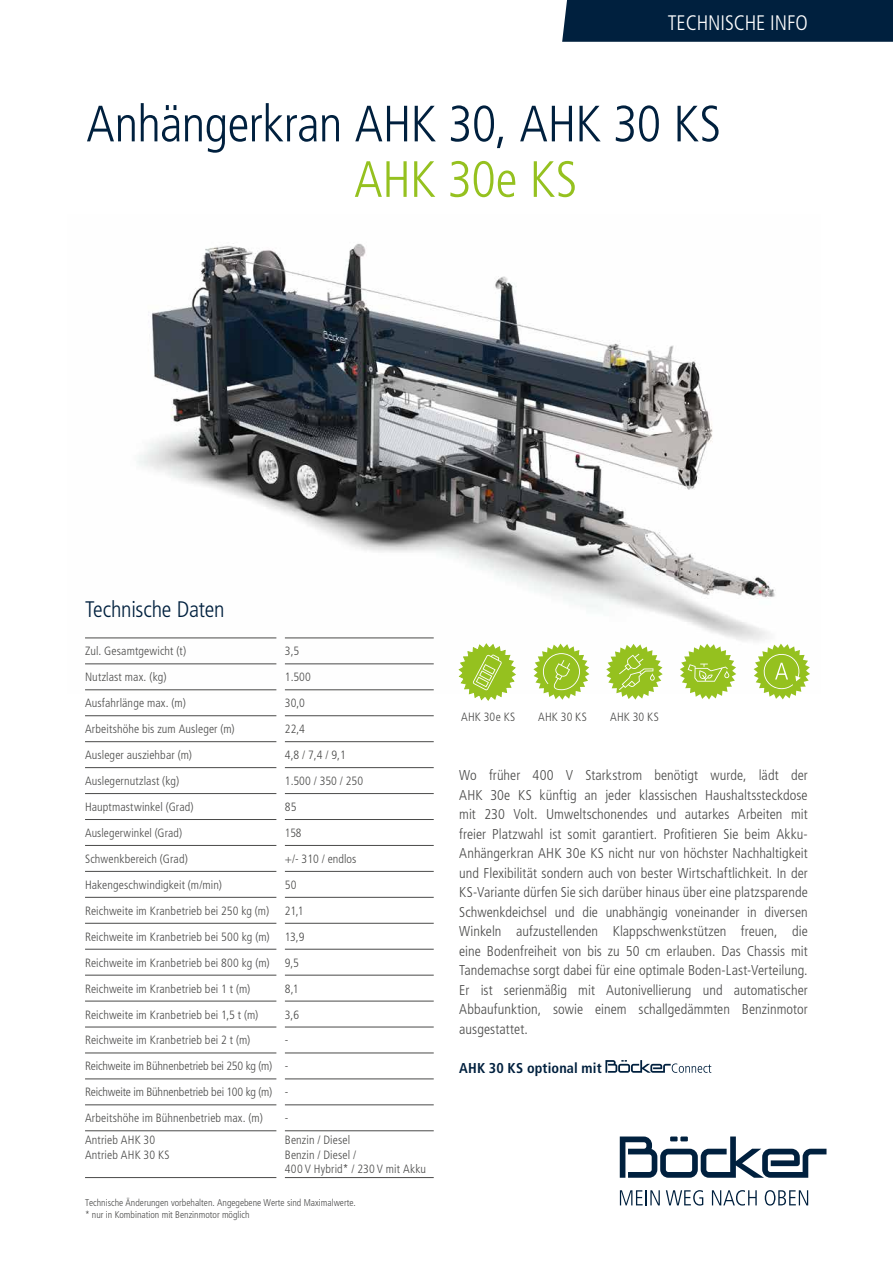
<style>
.page{position:relative;width:893px;height:1263px;background:#fff}
.page>*{position:absolute;margin:0;border:0;box-sizing:border-box;transform-origin:0 0}
.t1{font:300 condensed 51px "Frutiger LT Pro";letter-spacing:-.015em;color:#00203e}
.t2{font:300 condensed 51px "Frutiger LT Pro";letter-spacing:-.005em;color:#95c11f}
.t3{font:300 condensed 22.5px "Frutiger LT Pro";letter-spacing:-.01em;color:#00203e}
.t4{font:300 condensed 21px "Frutiger LT Pro";letter-spacing:-.005em;color:#fff}
.t5{font:300 condensed 14.25px/19.5px "Frutiger LT Pro";letter-spacing:.005em;color:#4a4a49;text-align:justify}
.t6{font:700 condensed 14.25px "Frutiger LT Pro";letter-spacing:.01em;color:#00203e}
.t7{font:300 condensed 12px/26px "Frutiger LT Pro";letter-spacing:.01em;color:#4a4a49}
.t8{font:300 condensed 9.75px/12px "Frutiger LT Pro";color:#4a4a49}
</style>
<div class="page">
<img style="left:85px;top:243px;width:696px;height:448px">
<svg style="left:620px;top:1136px;width:206px;height:42px"></svg>
<svg style="left:620px;top:1190px;width:40px;height:15px"></svg>
<svg style="left:666px;top:1190px;width:37px;height:15px"></svg>
<svg style="left:712px;top:1190px;width:45px;height:15px"></svg>
<svg style="left:765px;top:1190px;width:43px;height:15px"></svg>
<div style="left:562px;top:0;width:331px;height:42px;background:#00203e"></div>
<hr style="left:85px;top:637px;width:191px;height:1px;background:#4a4a49">
<hr style="left:285px;top:637px;width:149px;height:1px;background:#4a4a49">
<hr style="left:85px;top:663px;width:191px;height:1px;background:#4a4a49">
<hr style="left:85px;top:689px;width:191px;height:1px;background:#4a4a49">
<hr style="left:85px;top:1130px;width:191px;height:1px;background:#4a4a49">
<hr style="left:85px;top:1177px;width:191px;height:1px;background:#4a4a49">
<hr style="left:285px;top:663px;width:149px;height:1px;background:#4a4a49">
<hr style="left:285px;top:1130px;width:149px;height:1px;background:#4a4a49">
<hr style="left:285px;top:1177px;width:149px;height:1px;background:#4a4a49">
<hr style="left:85px;top:715px;width:191px;height:1px;background:#4a4a49">
<hr style="left:85px;top:741px;width:191px;height:1px;background:#4a4a49">
<hr style="left:85px;top:767px;width:191px;height:1px;background:#4a4a49">
<hr style="left:85px;top:793px;width:191px;height:1px;background:#4a4a49">
<hr style="left:85px;top:819px;width:191px;height:1px;background:#4a4a49">
<hr style="left:85px;top:845px;width:191px;height:1px;background:#4a4a49">
<hr style="left:85px;top:871px;width:191px;height:1px;background:#4a4a49">
<hr style="left:85px;top:897px;width:191px;height:1px;background:#4a4a49">
<hr style="left:85px;top:923px;width:191px;height:1px;background:#4a4a49">
<hr style="left:85px;top:949px;width:191px;height:1px;background:#4a4a49">
<hr style="left:85px;top:975px;width:191px;height:1px;background:#4a4a49">
<hr style="left:85px;top:1001px;width:191px;height:1px;background:#4a4a49">
<hr style="left:85px;top:1027px;width:191px;height:1px;background:#4a4a49">
<hr style="left:85px;top:1052px;width:191px;height:1px;background:#4a4a49">
<hr style="left:85px;top:1078px;width:191px;height:1px;background:#4a4a49">
<hr style="left:85px;top:1104px;width:191px;height:1px;background:#4a4a49">
<hr style="left:285px;top:689px;width:149px;height:1px;background:#4a4a49">
<hr style="left:285px;top:715px;width:149px;height:1px;background:#4a4a49">
<hr style="left:285px;top:741px;width:149px;height:1px;background:#4a4a49">
<hr style="left:285px;top:767px;width:149px;height:1px;background:#4a4a49">
<hr style="left:285px;top:793px;width:149px;height:1px;background:#4a4a49">
<hr style="left:285px;top:819px;width:149px;height:1px;background:#4a4a49">
<hr style="left:285px;top:845px;width:149px;height:1px;background:#4a4a49">
<hr style="left:285px;top:871px;width:149px;height:1px;background:#4a4a49">
<hr style="left:285px;top:897px;width:149px;height:1px;background:#4a4a49">
<hr style="left:285px;top:923px;width:149px;height:1px;background:#4a4a49">
<hr style="left:285px;top:949px;width:149px;height:1px;background:#4a4a49">
<hr style="left:285px;top:975px;width:149px;height:1px;background:#4a4a49">
<hr style="left:285px;top:1001px;width:149px;height:1px;background:#4a4a49">
<hr style="left:285px;top:1027px;width:149px;height:1px;background:#4a4a49">
<hr style="left:285px;top:1052px;width:149px;height:1px;background:#4a4a49">
<hr style="left:285px;top:1078px;width:149px;height:1px;background:#4a4a49">
<hr style="left:285px;top:1104px;width:149px;height:1px;background:#4a4a49">
<svg style="left:754px;top:644px;width:56px;height:55px"></svg>
<svg style="left:680px;top:644px;width:56px;height:55px"></svg>
<svg style="left:533px;top:643px;width:56px;height:57px"></svg>
<svg style="left:606px;top:644px;width:57px;height:56px"></svg>
<svg style="left:459px;top:644px;width:56px;height:56px"></svg>
<svg style="left:605px;top:1060px;width:106px;height:13px"></svg>
<h3 class="t4" style="left:668px;top:11px;width:141px">TECHNISCHE INFO</h3>
<h1 class="t1" style="left:86px;top:94px;width:636px">Anhängerkran AHK 30, AHK 30 KS</h1>
<h1 class="t2" style="left:354px;top:150px;width:225px">AHK 30e KS</h1>
<h2 class="t3" style="left:85px;top:596px;width:141px">Technische Daten</h2>
<p class="t7" style="left:85px;top:638px;width:103px">Zul. Gesamtgewicht (t)</p>
<p class="t7" style="left:285px;top:638px;width:16px">3,5</p>
<p class="t7" style="left:85px;top:664px;width:83px">Nutzlast max. (kg)</p>
<p class="t7" style="left:285px;top:664px;width:27px">1.500</p>
<p class="t7" style="left:85px;top:690px;width:102px">Ausfahrlänge max. (m)</p>
<p class="t7" style="left:285px;top:690px;width:22px">30,0</p>
<p class="t7" style="left:85px;top:716px;width:151px">Arbeitshöhe bis zum Ausleger (m)</p>
<p class="t7" style="left:285px;top:716px;width:22px">22,4</p>
<p class="t7" style="left:85px;top:742px;width:108px">Ausleger ausziehbar (m)</p>
<p class="t7" style="left:285px;top:742px;width:62px">4,8 / 7,4 / 9,1</p>
<p class="t7" style="left:85px;top:768px;width:96px">Auslegernutzlast (kg)</p>
<p class="t7" style="left:285px;top:768px;width:80px">1.500 / 350 / 250</p>
<p class="t7" style="left:85px;top:794px;width:110px">Hauptmastwinkel (Grad)</p>
<p class="t7" style="left:285px;top:794px;width:13px">85</p>
<p class="t7" style="left:85px;top:820px;width:99px">Auslegerwinkel (Grad)</p>
<p class="t7" style="left:285px;top:820px;width:18px">158</p>
<p class="t7" style="left:85px;top:846px;width:104px">Schwenkbereich (Grad)</p>
<p class="t7" style="left:285px;top:846px;width:73px">+/- 310 / endlos</p>
<p class="t7" style="left:85px;top:872px;width:138px">Hakengeschwindigkeit (m/min)</p>
<p class="t7" style="left:285px;top:872px;width:13px">50</p>
<p class="t7" style="left:85px;top:898px;width:186px">Reichweite im Kranbetrieb bei 250 kg (m)</p>
<p class="t7" style="left:285px;top:898px;width:20px">21,1</p>
<p class="t7" style="left:85px;top:924px;width:186px">Reichweite im Kranbetrieb bei 500 kg (m)</p>
<p class="t7" style="left:285px;top:924px;width:21px">13,9</p>
<p class="t7" style="left:85px;top:950px;width:186px">Reichweite im Kranbetrieb bei 800 kg (m)</p>
<p class="t7" style="left:285px;top:950px;width:16px">9,5</p>
<p class="t7" style="left:85px;top:975px;width:167px">Reichweite im Kranbetrieb bei 1 t (m)</p>
<p class="t7" style="left:285px;top:975px;width:15px">8,1</p>
<p class="t7" style="left:85px;top:1001px;width:175px">Reichweite im Kranbetrieb bei 1,5 t (m)</p>
<p class="t7" style="left:285px;top:1001px;width:16px">3,6</p>
<p class="t7" style="left:85px;top:1027px;width:167px">Reichweite im Kranbetrieb bei 2 t (m)</p>
<p class="t7" style="left:85px;top:1027px;width:205px;text-align:justify;text-indent:200px">- Reichweite im Bühnenbetrieb bei 250 kg (m) - Reichweite im Bühnenbetrieb bei 100 kg (m) - Arbeitshöhe im Bühnenbetrieb max. (m)</p>
<p class="t7" style="left:285px;top:1105px;width:5px">-</p>
<p class="t7" style="left:85px;top:1133px;width:86px;line-height:14.4px">Antrieb AHK 30<br>Antrieb AHK 30 KS</p>
<p class="t7" style="left:285px;top:1133px;width:143px;line-height:14.4px">Benzin / Diesel<br>Benzin / Diesel /<br>400 V Hybrid* / 230 V mit Akku</p>
<p class="t8" style="left:85px;top:1196px;width:272px">Technische Änderungen vorbehalten. Angegebene Werte sind Maximalwerte. * nur in Kombination mit Benzinmotor möglich</p>
<p class="t7" style="left:461px;top:703px;width:56px">AHK 30e KS</p>
<p class="t7" style="left:538px;top:703px;width:50px">AHK 30 KS</p>
<p class="t7" style="left:610px;top:703px;width:50px">AHK 30 KS</p>
<p class="t5" style="left:459px;top:766px;width:350px">Wo früher 400 V Starkstrom benötigt wurde, lädt der AHK 30e KS künftig an jeder klassischen Haushaltssteckdose mit 230 Volt. Umweltschonendes und autarkes Arbeiten mit freier Platzwahl ist somit garantiert. Profitieren Sie beim Akku-Anhängerkran AHK 30e KS nicht nur von höchster Nachhaltigkeit und Flexibilität sondern auch von bester Wirtschaftlichkeit. In der KS-Variante dürfen Sie sich darüber hinaus über eine platzsparende Schwenkdeichsel und die unabhängig voneinander in diversen Winkeln aufzustellenden Klappschwenkstützen freuen, die eine Bodenfreiheit von bis zu 50 cm erlauben. Das Chassis mit Tandemachse sorgt dabei für eine optimale Boden-Last-Verteilung.<br>Er ist serienmäßig mit Autonivellierung und automatischer Abbaufunktion, sowie einem schallgedämmten Benzinmotor ausgestattet.</p>
<p class="t6" style="left:459px;top:1059px;width:144px">AHK 30 KS optional mit</p>
</div>
